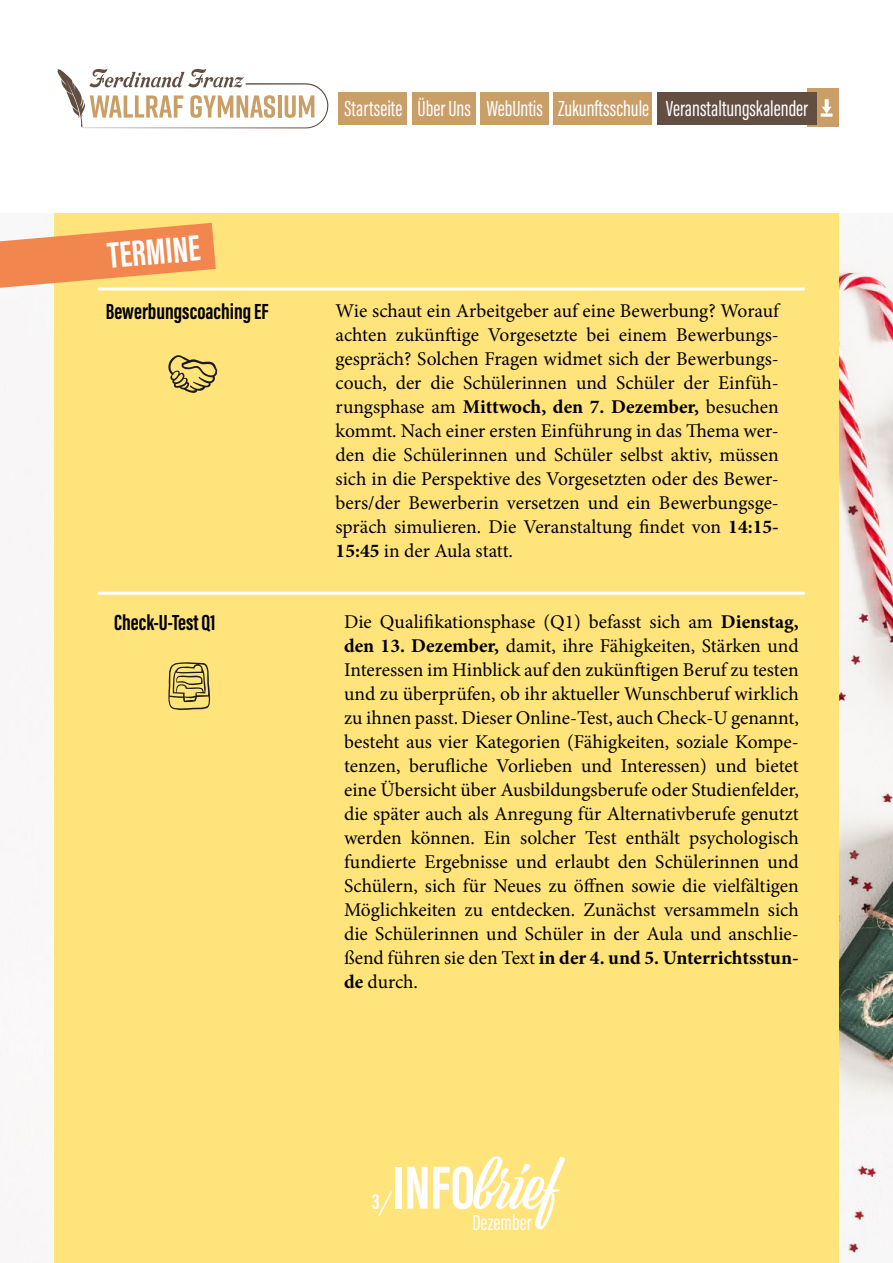
<style>
.page{position:relative;width:893px;height:1263px;background:#fff}
.page>*{position:absolute;margin:0;border:0;box-sizing:border-box;transform-origin:0 0}
.t1{font:62.7px "Viktor Script";color:#fff}
.t2{font:700 37.5px "Acumin Pro Extra Cond";color:#fff}
.t3{font:22.5px "Acumin Pro Extra Cond";color:#fff}
.t4{font:700 22.5px "Acumin Pro Extra Cond";color:#000}
.t5{font:700 22.5px "Acumin Pro Extra Cond";color:#fff}
.t6{font:19.5px/24px "Minion Pro";color:#000;text-align:justify}
.s1{font-weight:700}
.s2{font-family:"Acumin Pro Extra Cond";font-weight:700}
</style>
<div class="page">
<img style="left:16px;top:264px;width:877px;height:997px">
<div style="left:54px;top:206px;width:785px;height:1057px;background:#ffe37b"></div>
<svg style="left:0;top:223px;width:216px;height:65px"></svg>
<div style="left:0;top:0;width:893px;height:213px;background:#fff"></div>
<hr style="left:98px;top:287px;width:707px;height:3px;background:#fff">
<hr style="left:98px;top:592px;width:707px;height:3px;background:#fff">
<svg style="left:168px;top:355px;width:49px;height:38px"></svg>
<svg style="left:168px;top:662px;width:42px;height:48px"></svg>
<svg style="left:378px;top:1191px;width:14px;height:25px"></svg>
<div style="left:808px;top:89px;width:31px;height:38px;background:#ca9e67"></div>
<div style="left:339px;top:92px;width:68px;height:32px;background:#ca9e67"></div>
<div style="left:481px;top:92px;width:68px;height:32px;background:#ca9e67"></div>
<div style="left:657px;top:92px;width:159px;height:32px;background:#634e42"></div>
<div style="left:412px;top:92px;width:64px;height:32px;background:#ca9e67"></div>
<div style="left:553px;top:92px;width:99px;height:32px;background:#ca9e67"></div>
<svg style="left:57px;top:69px;width:271px;height:59px"></svg>
<svg style="left:821px;top:99px;width:12px;height:18px"></svg>
<h2 class="t2" style="left:106px;top:233px;width:94px;rotate:-5deg">TERMINE</h2>
<p class="t4" style="left:106px;top:298px;width:164px">Bewerbungscoaching EF</p>
<p class="t4" style="left:114px;top:609px;width:103px">Check-U-Test Q1</p>
<p class="t3" style="left:344px;top:95px;width:465px">Startseite Über Uns WebUntis Zukunftsschule Veranstaltungskalender</p>
<p class="t6" style="left:336px;top:299px;width:445px">Wie schaut ein Arbeitgeber auf eine Bewerbung? Worauf achten zukünftige Vorgesetzte bei einem Bewerbungs&shy;gespräch? Solchen Fragen widmet sich der Bewerbungs&shy;couch, der die Schülerinnen und Schüler der Einfüh&shy;rungsphase am <span class="s1">Mittwoch, den 7. Dezember,</span> besuchen kommt. Nach einer ersten Einführung in das Thema wer&shy;den die Schülerinnen und Schüler selbst aktiv, müssen sich in die Perspektive des Vorgesetzten oder des Bewer&shy;bers/der Bewerberin versetzen und ein Bewerbungsge&shy;spräch simulieren. Die Veranstaltung findet von <span class="s1">14:15- 15:45</span> in der Aula statt.</p>
<p class="t6" style="left:344px;top:610px;width:456px">Die Qualifikationsphase (Q1) befasst sich am <span class="s1">Dienstag, den 13. Dezember,</span> damit, ihre Fähigkeiten, Stärken und Interessen im Hinblick auf den zukünftigen Beruf zu testen und zu überprüfen, ob ihr aktueller Wunschberuf wirklich zu ihnen passt. Dieser Online-Test, auch Check-U genannt, besteht aus vier Kategorien (Fähigkeiten, soziale Kompe&shy;tenzen, berufliche Vorlieben und Interessen) und bietet eine Übersicht über Ausbildungsberufe oder Studienfelder, die später auch als Anregung für Alternativberufe genutzt werden können. Ein solcher Test enthält psychologisch fundierte Ergebnisse und erlaubt den Schülerinnen und Schülern, sich für Neues zu öffnen sowie die vielfältigen Möglichkeiten zu entdecken. Zunächst versammeln sich die Schülerinnen und Schüler in der Aula und anschlie&shy;ßend führen sie den Text <span class="s1">in der 4. und 5. Unterrichtsstun&shy;de</span> durch.</p>
<p class="t5" style="left:372px;top:1188px;width:9px">3</p>
<h1 class="t1" style="left:392px;top:1150px;width:167px"><span class="s2">INFO</span>brief</h1>
<p class="t3" style="left:472px;top:1209px;width:61px">Dezember</p>
</div>
